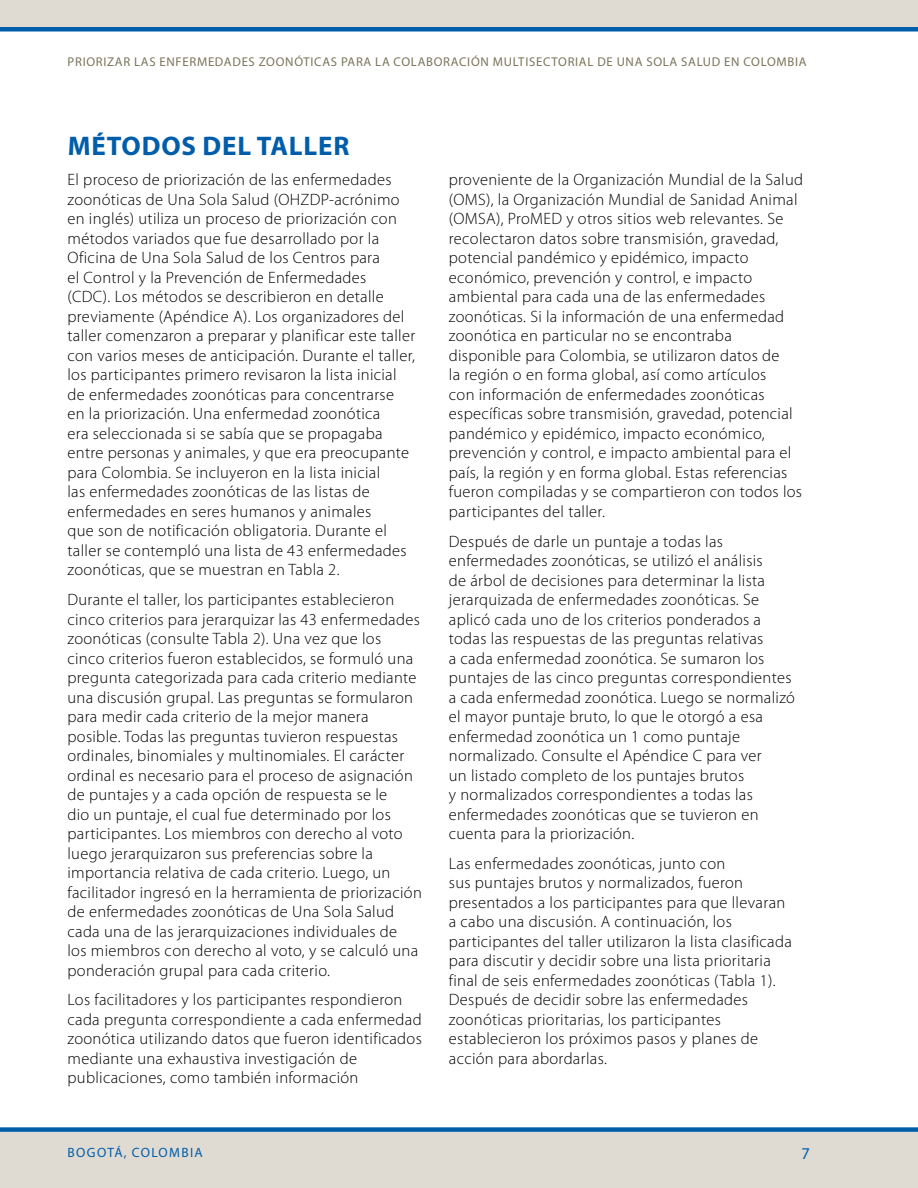
<style>
.page{position:relative;width:918px;height:1188px;background:#fff}
.page>*{position:absolute;margin:0;border:0;box-sizing:border-box;transform-origin:0 0}
.t1{font:700 27px "Myriad Pro";letter-spacing:.03em;color:#005daa}
.Body_Text{font:300 16.5px/19.5px "Myriad Pro";letter-spacing:.02em;color:#000}
.t2{font:16.5px "Myriad Pro";color:#005daa}
.t3{font:13.5px "Myriad Pro";letter-spacing:.1em;color:#005daa}
.t4{font:12.75px "Myriad Pro";letter-spacing:.055em;color:#7b755b}
</style>
<div class="page">
<div style="left:0;top:1132px;width:918px;height:56px;background:#e0dbd2"></div>
<div style="left:0;top:0;width:918px;height:27px;background:#e0dbd2"></div>
<div style="left:0;top:1127px;width:918px;height:5px;background:#005daa"></div>
<div style="left:0;top:27px;width:918px;height:5px;background:#005daa"></div>
<p class="t4" style="left:68px;top:55px;width:740px">PRIORIZAR LAS ENFERMEDADES ZOONÓTICAS PARA LA COLABORACIÓN MULTISECTORIAL DE UNA SOLA SALUD EN COLOMBIA</p>
<h2 class="t1" style="left:68px;top:131px;width:283px">MÉTODOS DEL TALLER</h2>
<p class="Body_Text" style="left:68px;top:170px;width:349px">El proceso de priorización de las enfermedades zoonóticas de Una Sola Salud (OHZDP-acrónimo en inglés) utiliza un proceso de priorización con métodos variados que fue desarrollado por la Oficina de Una Sola Salud de los Centros para<br>el Control y la Prevención de Enfermedades<br>(CDC). Los métodos se describieron en detalle previamente (Apéndice A). Los organizadores del taller comenzaron a preparar y planificar este taller con varios meses de anticipación. Durante el taller, los participantes primero revisaron la lista inicial de enfermedades zoonóticas para concentrarse en la priorización. Una enfermedad zoonótica<br>era seleccionada si se sabía que se propagaba entre personas y animales, y que era preocupante para Colombia. Se incluyeron en la lista inicial<br>las enfermedades zoonóticas de las listas de enfermedades en seres humanos y animales<br>que son de notificación obligatoria. Durante el taller se contempló una lista de 43 enfermedades zoonóticas, que se muestran en Tabla 2.</p>
<p class="Body_Text" style="left:68px;top:590px;width:356px">Durante el taller, los participantes establecieron cinco criterios para jerarquizar las 43 enfermedades zoonóticas (consulte Tabla 2). Una vez que los cinco criterios fueron establecidos, se formuló una pregunta categorizada para cada criterio mediante una discusión grupal. Las preguntas se formularon para medir cada criterio de la mejor manera posible. Todas las preguntas tuvieron respuestas ordinales, binomiales y multinomiales. El carácter ordinal es necesario para el proceso de asignación de puntajes y a cada opción de respuesta se le<br>dio un puntaje, el cual fue determinado por los participantes. Los miembros con derecho al voto luego jerarquizaron sus preferencias sobre la importancia relativa de cada criterio. Luego, un facilitador ingresó en la herramienta de priorización de enfermedades zoonóticas de Una Sola Salud cada una de las jerarquizaciones individuales de<br>los miembros con derecho al voto, y se calculó una ponderación grupal para cada criterio.</p>
<p class="Body_Text" style="left:68px;top:990px;width:356px">Los facilitadores y los participantes respondieron cada pregunta correspondiente a cada enfermedad zoonótica utilizando datos que fueron identificados mediante una exhaustiva investigación de publicaciones, como también información</p>
<p class="Body_Text" style="left:449px;top:170px;width:356px">proveniente de la Organización Mundial de la Salud (OMS), la Organización Mundial de Sanidad Animal (OMSA), ProMED y otros sitios web relevantes. Se recolectaron datos sobre transmisión, gravedad, potencial pandémico y epidémico, impacto económico, prevención y control, e impacto ambiental para cada una de las enfermedades zoonóticas. Si la información de una enfermedad zoonótica en particular no se encontraba disponible para Colombia, se utilizaron datos de<br>la región o en forma global, así como artículos<br>con información de enfermedades zoonóticas específicas sobre transmisión, gravedad, potencial pandémico y epidémico, impacto económico, prevención y control, e impacto ambiental para el país, la región y en forma global. Estas referencias fueron compiladas y se compartieron con todos los participantes del taller.</p>
<p class="Body_Text" style="left:449px;top:532px;width:348px">Después de darle un puntaje a todas las enfermedades zoonóticas, se utilizó el análisis<br>de árbol de decisiones para determinar la lista jerarquizada de enfermedades zoonóticas. Se aplicó cada uno de los criterios ponderados a todas las respuestas de las preguntas relativas<br>a cada enfermedad zoonótica. Se sumaron los puntajes de las cinco preguntas correspondientes a cada enfermedad zoonótica. Luego se normalizó el mayor puntaje bruto, lo que le otorgó a esa enfermedad zoonótica un 1 como puntaje normalizado. Consulte el Apéndice C para ver<br>un listado completo de los puntajes brutos<br>y normalizados correspondientes a todas las enfermedades zoonóticas que se tuvieron en cuenta para la priorización.</p>
<p class="Body_Text" style="left:449px;top:854px;width:345px">Las enfermedades zoonóticas, junto con<br>sus puntajes brutos y normalizados, fueron presentados a los participantes para que llevaran a cabo una discusión. A continuación, los participantes del taller utilizaron la lista clasificada para discutir y decidir sobre una lista prioritaria final de seis enfermedades zoonóticas (Tabla 1).<br>Después de decidir sobre las enfermedades zoonóticas prioritarias, los participantes establecieron los próximos pasos y planes de acción para abordarlas.</p>
<p class="t3" style="left:68px;top:1145px;width:137px">BOGOTÁ, COLOMBIA</p>
<p class="t2" style="left:802px;top:1144px;width:10px">7</p>
</div>
